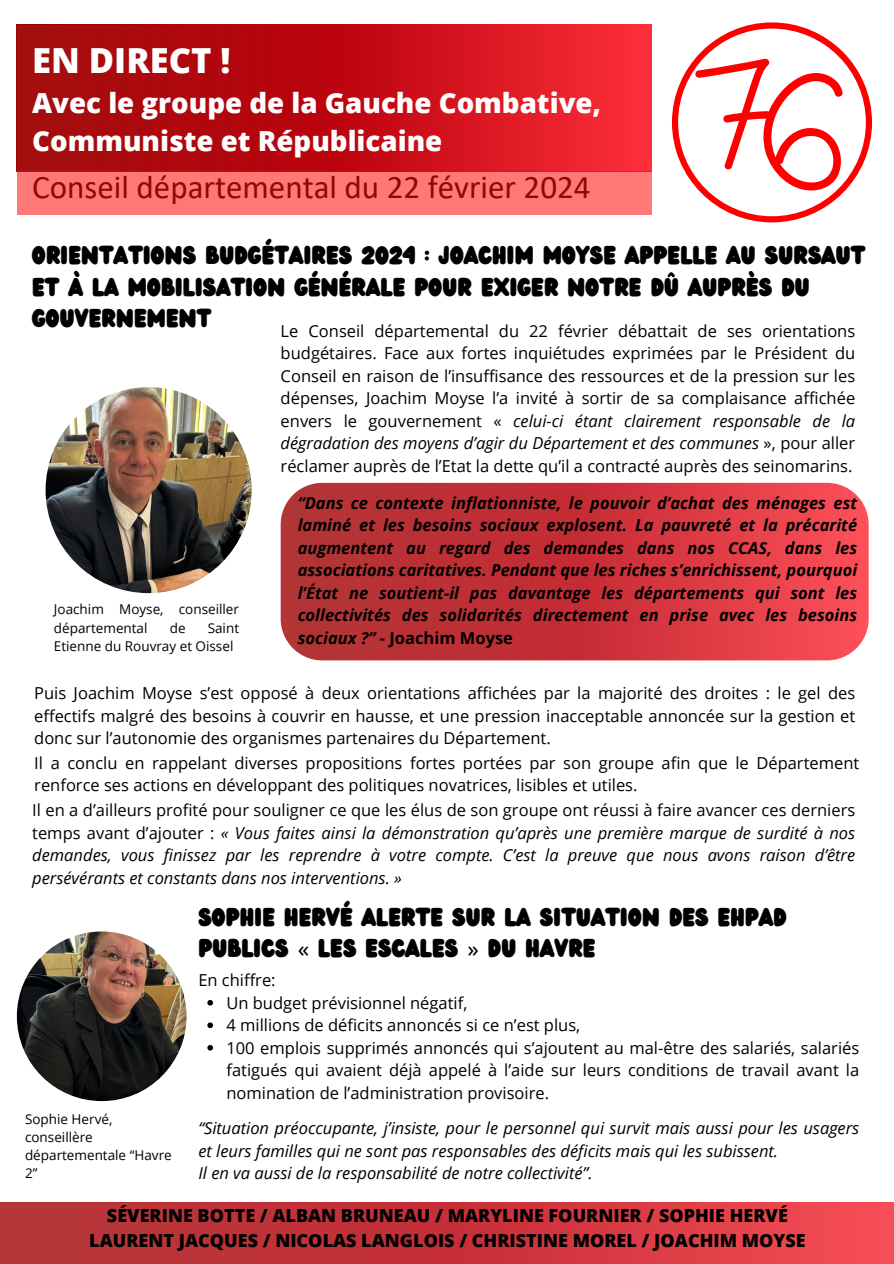
<style>
.page{position:relative;width:894px;height:1264px;background:#fff}
.page>*{position:absolute;margin:0;border:0;box-sizing:border-box;transform-origin:0 0}
.t1{font:800 34.5px "Open Sans";color:#fff}
.t2{font:33px "Calibri";color:#960404}
.t3{font:800 27.6px/38px "Open Sans";color:#fff}
.t4{font:22.5px/31.5px "Wedges";color:#000}
.t5{font:800 18px/24.8px "Open Sans";color:#000;text-align:center}
.t6{font:16.5px/22.5px "Open Sans";color:#000;text-align:justify}
.t7{font:italic 16.5px/22.5px "Open Sans";color:#000;text-align:justify}
.t8{font:italic 700 16.5px/22.5px "Open Sans";color:#000;text-align:justify}
.t9{font:13.5px/18px "Open Sans";color:#000}
.s1{font-style:italic}
.s2{font-style:normal}
.s3{font-family:"Noto Sans"}
</style>
<div class="page">
<div style="left:17px;top:24px;width:634px;height:147px;background:linear-gradient(to right,#970003,#f3212f)"></div>
<div style="left:0;top:1202px;width:893px;height:61px;background:linear-gradient(to right,#ac2d30,#ef444f)"></div>
<div style="left:17px;top:171px;width:634px;height:44px;background:#ff7878"></div>
<svg style="left:671px;top:22px;width:200px;height:200px"></svg>
<img style="left:46px;top:387px;width:205px;height:206px;border-radius:50%">
<svg style="left:280px;top:483px;width:588px;height:177px;background:#ce3940"></svg>
<img style="left:17px;top:931px;width:169px;height:170px;border-radius:50%">
<svg style="left:207px;top:1000px;width:6px;height:5px"></svg>
<svg style="left:207px;top:1022px;width:6px;height:6px"></svg>
<svg style="left:207px;top:1045px;width:6px;height:5px"></svg>
<h1 class="t1" style="left:32px;top:36px;width:200px">EN DIRECT !</h1>
<h3 class="t3" style="left:32px;top:83px;width:570px">Avec le groupe de la Gauche Combative,<br>Communiste et Républicaine</h3>
<h2 class="t2" style="left:32px;top:174px;width:559px">Conseil départemental du 22 février 2024</h2>
<h3 class="t4" style="left:32px;top:240px;width:834px">ORIENTATIONS BUDGÉTAIRES 2024 : JOACHIM MOYSE APPELLE AU SURSAUT<br>ET À LA MOBILISATION GÉNÉRALE POUR EXIGER NOTRE DÛ AUPRÈS DU<br>GOUVERNEMENT</h3>
<p class="t6" style="left:280px;top:319px;width:576px">Le Conseil départemental du 22 février débattait de ses orientations budgétaires. Face aux fortes inquiétudes exprimées par le Président du Conseil en raison de l’insuffisance des ressources et de la pression sur les dépenses, Joachim Moyse l’a invité à sortir de sa complaisance affichée envers le gouvernement « <span class="s1">celui-ci étant clairement responsable de la dégradation des moyens d’agir du Département et des communes</span> », pour aller réclamer auprès de l’Etat la dette qu’il a contracté auprès des seinomarins.</p>
<p class="t9" style="left:54px;top:600px;width:186px">Joachim Moyse, conseiller départemental</p>
<p class="t9" style="left:170px;top:618px;width:17px">de</p>
<p class="t9" style="left:54px;top:618px;width:187px;text-indent:154px">Saint<br>Etienne du Rouvray et Oissel</p>
<p class="t8" style="left:297px;top:491px;width:561px">“Dans ce contexte inflationniste, le pouvoir d’achat des ménages est laminé et les besoins sociaux explosent. La pauvreté et la précarité augmentent au regard des demandes dans nos CCAS, dans les associations caritatives. Pendant que les riches s’enrichissent, pourquoi l’État ne soutient-il pas davantage les départements qui sont les collectivités des solidarités directement en prise avec les besoins sociaux ?” <span class="s2">- Joachim Moyse</span></p>
<p class="t6" style="left:34px;top:681px;width:822px">Puis Joachim Moyse s’est opposé à deux orientations affichées par la majorité des droites : le gel des effectifs malgré des besoins à couvrir en hausse, et une pression inacceptable annoncée sur la gestion et donc sur l’autonomie des organismes partenaires du Département.</p>
<p class="t6" style="left:34px;top:751px;width:826px">Il a conclu en rappelant diverses propositions fortes portées par son groupe afin que le Département renforce ses actions en développant des politiques novatrices, lisibles et utiles.</p>
<p class="t7" style="left:32px;top:798px;width:824px"><span class="s2">Il en a d’ailleurs profité pour souligner ce que les élus de son groupe ont réussi à faire avancer ces derniers temps avant d’ajouter :</span> « Vous faites ainsi la démonstration qu’après une première marque de surdité à nos demandes, vous finissez par les reprendre à votre compte. C’est la preuve que nous avons raison d’être persévérants et constants dans nos interventions. »</p>
<p class="t9" style="left:25px;top:1109px;width:148px">Sophie Hervé, conseillère départementale “Havre<br>2”</p>
<h3 class="t4" style="left:198px;top:902px;width:589px">SOPHIE HERVÉ ALERTE SUR LA SITUATION DES EHPAD<br>PUBLICS <span class="s3">«</span> LES ESCALES <span class="s3">»</span> DU HAVRE</h3>
<p class="t6" style="left:226px;top:968px;width:634px;text-align:left;text-indent:-28px">En chiffre:<br>Un budget prévisionnel négatif,<br>4 millions de déficits annoncés si ce n’est plus,<br>100 emplois supprimés annoncés qui s’ajoutent au mal-être des salariés, salariés fatigués qui avaient déjà appelé à l’aide sur leurs conditions de travail avant la nomination de l’administration provisoire.</p>
<p class="t7" style="left:198px;top:1116px;width:662px;text-align:left">“Situation préoccupante, j’insiste, pour le personnel qui survit mais aussi pour les usagers et leurs familles qui ne sont pas responsables des déficits mais qui les subissent.<br>Il en va aussi de la responsabilité de notre collectivité”.</p>
<p class="t5" style="left:89px;top:1202px;width:717px">SÉVERINE BOTTE / ALBAN BRUNEAU / MARYLINE FOURNIER / SOPHIE HERVÉ<br>LAURENT JACQUES / NICOLAS LANGLOIS / CHRISTINE MOREL / JOACHIM MOYSE</p>
</div>
